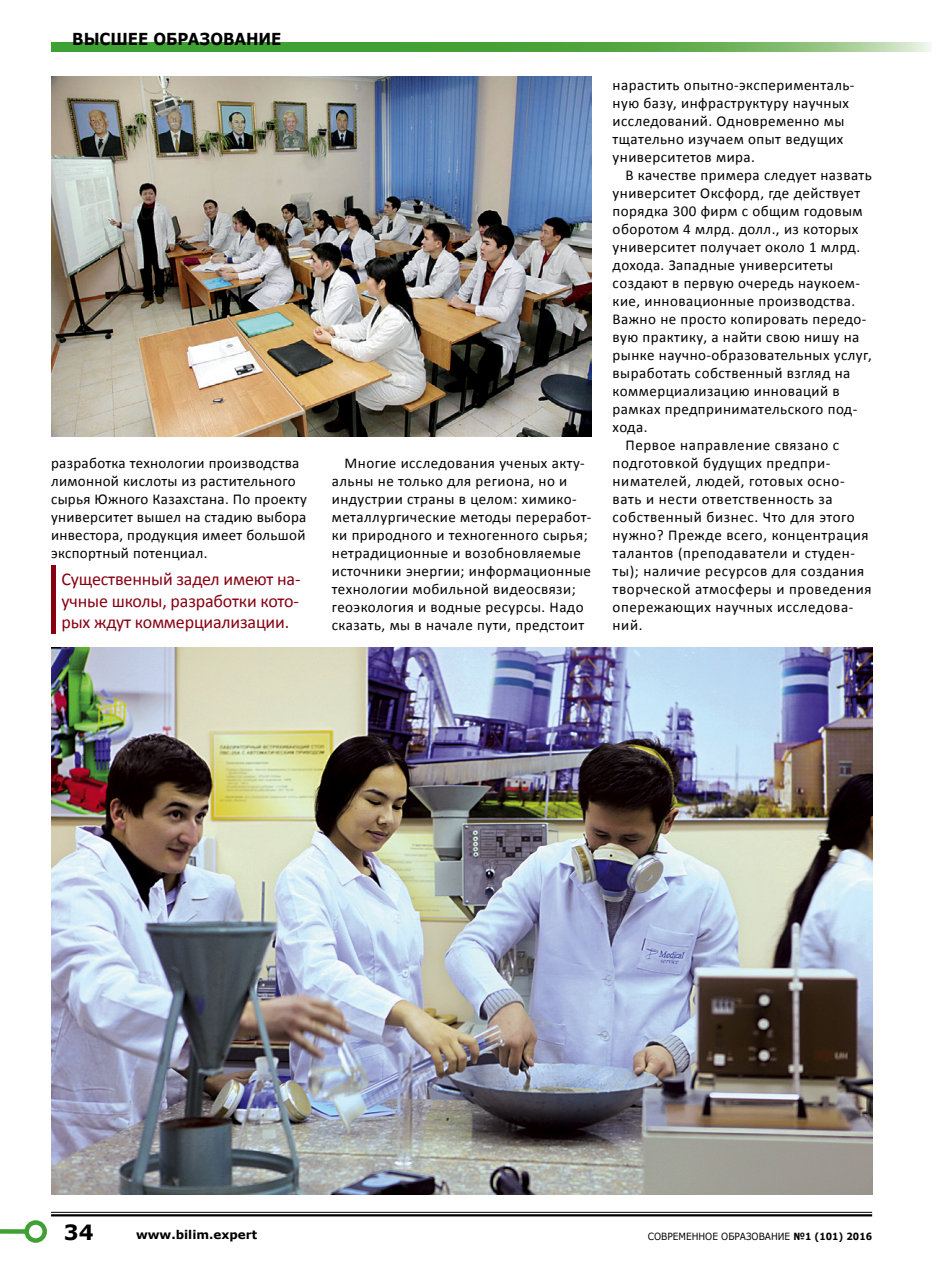
<style>
.page{position:relative;width:936px;height:1263px;background:#fff}
.page>*{position:absolute;margin:0;border:0;box-sizing:border-box;transform-origin:0 0}
.t1{font:700 21px "Verdana";color:#000}
.t2{font:18px/21.6px "Calibri";letter-spacing:-.01em;color:#870012;text-align:justify}
.t3{font:700 16.5px "Verdana";letter-spacing:-.005em;color:#000;scale:.91 1}
.t4{font:15px/18px "Calibri";letter-spacing:.03em;color:#000}
.t5{font:700 12px "Verdana";color:#000}
.t6{font:9.9px "Verdana";color:#000;scale:.91 1}
.s1{font-weight:700}
</style>
<div class="page">
<img style="left:51px;top:648px;width:821px;height:547px">
<img style="left:51px;top:77px;width:540px;height:359px">
<div style="left:51px;top:566px;width:5px;height:68px;background:#870012"></div>
<hr style="left:51px;top:1212px;width:821px;height:1px;background:#000">
<hr style="left:51px;top:1214px;width:821px;height:2px;background:#000">
<svg style="left:51px;top:43px;width:880px;height:8px;background:#5cac4d"></svg>
<div style="left:0;top:1229px;width:27px;height:5px;background:#3fa033"></div>
<div style="left:24px;top:1220px;width:23px;height:23px;border:4px solid #3fa033;border-radius:50%"></div>
<p class="t3" style="left:72px;top:27px;width:231px">ВЫСШЕЕ ОБРАЗОВАНИЕ</p>
<p class="t4" style="left:51px;top:454px;width:257px">разработка технологии производства лимонной кислоты из растительного сырья Южного Казахстана. По проекту университет вышел на стадию выбора инвестора, продукция имеет большой экспортный потенциал.</p>
<p class="t4" style="left:332px;top:454px;width:261px;text-indent:13px">Многие исследования ученых акту&shy;альны не только для региона, но и индустрии страны в целом: химико&shy;металлургические методы переработ&shy;ки природного и техногенного сырья; нетрадиционные и возобновляемые источники энергии; информационные технологии мобильной видеосвязи; геоэкология и водные ресурсы. Надо сказать, мы в начале пути, предстоит</p>
<p class="t2" style="left:62px;top:568px;width:240px">Существенный задел имеют на&shy;учные школы, разработки кото&shy;рых ждут коммерциализации.</p>
<p class="t4" style="left:612px;top:76px;width:243px">нарастить опытно-эксперименталь&shy;ную базу, инфраструктуру научных исследований. Одновременно мы тщательно изучаем опыт ведущих университетов мира.</p>
<p class="t4" style="left:625px;top:166px;width:248px">В качестве примера следует назвать</p>
<p class="t4" style="left:612px;top:184px;width:249px">университет Оксфорд, где действует</p>
<p class="t4" style="left:612px;top:202px;width:251px">порядка 300 фирм с общим годовым</p>
<p class="t4" style="left:612px;top:220px;width:247px">оборотом 4 млрд. долл., из которых</p>
<p class="t4" style="left:612px;top:238px;width:249px">университет получает около 1 млрд.</p>
<p class="t4" style="left:612px;top:256px;width:222px">дохода. Западные университеты</p>
<p class="t4" style="left:612px;top:274px;width:249px">создают в первую очередь наукоем-</p>
<p class="t4" style="left:612px;top:292px;width:244px">кие, инновационные производства.</p>
<p class="t4" style="left:612px;top:310px;width:255px">Важно не просто копировать передо-</p>
<p class="t4" style="left:612px;top:328px;width:248px">вую практику, а найти свою нишу на</p>
<p class="t4" style="left:612px;top:346px;width:261px">рынке научно-образовательных услуг,</p>
<p class="t4" style="left:612px;top:364px;width:239px">выработать собственный взгляд на</p>
<p class="t4" style="left:612px;top:382px;width:228px">коммерциализацию инноваций в</p>
<p class="t4" style="left:612px;top:400px;width:246px">рамках предпринимательского под-</p>
<p class="t4" style="left:612px;top:418px;width:36px">хода.</p>
<p class="t4" style="left:625px;top:436px;width:215px">Первое направление связано с</p>
<p class="t4" style="left:612px;top:454px;width:219px">подготовкой будущих предпри-</p>
<p class="t4" style="left:612px;top:472px;width:233px">нимателей, людей, готовых осно-</p>
<p class="t4" style="left:612px;top:490px;width:221px">вать и нести ответственность за</p>
<p class="t4" style="left:612px;top:508px;width:244px">собственный бизнес. Что для этого</p>
<p class="t4" style="left:612px;top:526px;width:257px">нужно? Прежде всего, концентрация</p>
<p class="t4" style="left:612px;top:544px;width:244px">талантов (преподаватели и студен-</p>
<p class="t4" style="left:612px;top:562px;width:253px">ты); наличие ресурсов для созда ния</p>
<p class="t4" style="left:612px;top:580px;width:260px">творческой атмосферы и проведе ния</p>
<p class="t4" style="left:612px;top:598px;width:242px">опережающих научных исследова-</p>
<p class="t4" style="left:612px;top:616px;width:31px">ний.</p>
<h1 class="t1" style="left:64px;top:1217px;width:31px">34</h1>
<p class="t5" style="left:136px;top:1226px;width:123px">www.bilim.expert</p>
<p class="t6" style="left:647px;top:1229px;width:248px">СОВРЕМЕННОЕ ОБРАЗОВАНИЕ <span class="s1">№1 (101) 2016</span></p>
</div>
